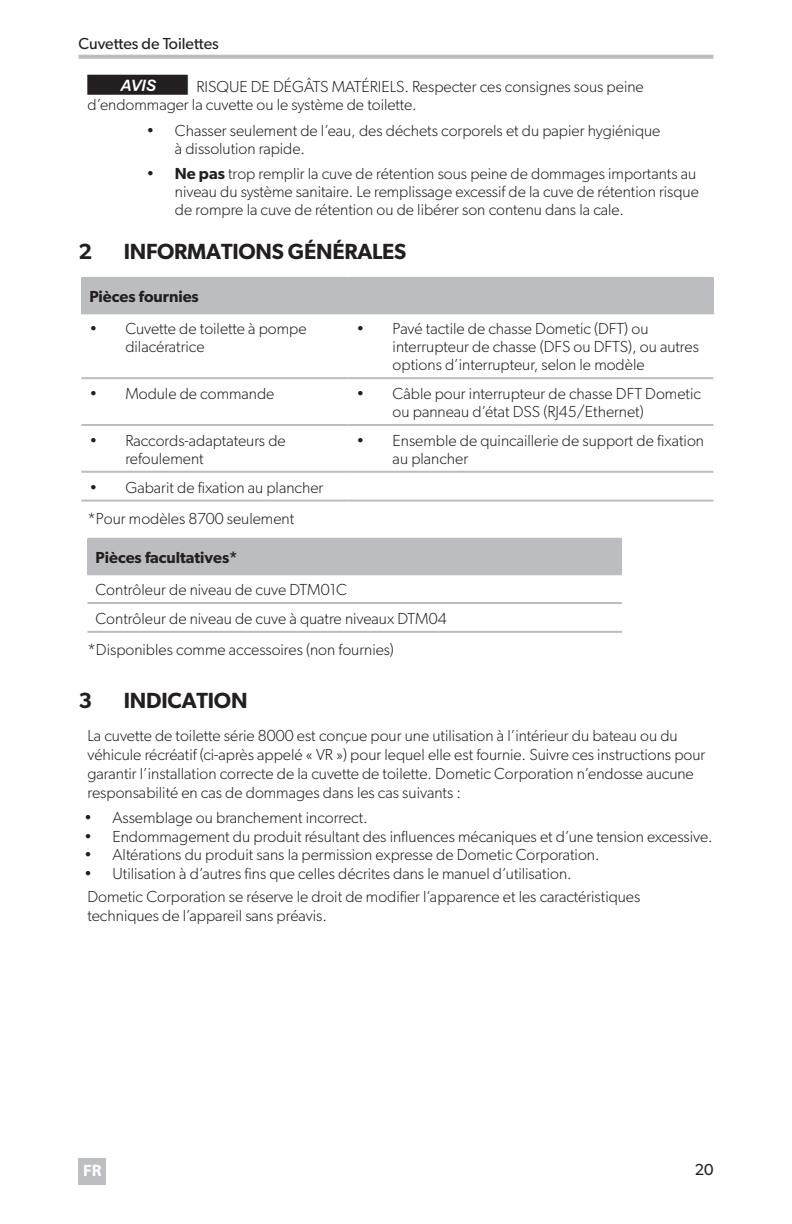
<style>
.page{position:relative;width:792px;height:1224px;background:#fff}
.page>*{position:absolute;margin:0;border:0;box-sizing:border-box;transform-origin:0 0}
.t1{font:600 22px "Gibson";letter-spacing:-.01em;color:#231f20}
.t2{font:700 16.6px "Myriad Pro";color:#fff}
.BodyText_Span{font:300 16px/18px "Gibson";color:#231f20}
.Cell_Text_Left{font:300 16px "Gibson";color:#231f20}
.Cell_Heading_Left{font:600 16px "Gibson";color:#231f20}
.t3{font:16px "Gibson";color:#231f20}
.s1{font-weight:600}
</style>
<div class="page">
<div style="left:79px;top:1158px;width:27px;height:26px;background:#bdbec1"></div>
<svg style="left:79px;top:55px;width:634px;height:4px;fill:#bcbdc0"></svg>
<div style="left:81px;top:278px;width:632px;height:35px;background:#bcbdc0"></div>
<hr style="left:81px;top:312px;width:268px;height:2px;background:#bcbdc0">
<hr style="left:349px;top:312px;width:364px;height:2px;background:#bcbdc0">
<hr style="left:81px;top:377px;width:268px;height:2px;background:#bcbdc0">
<hr style="left:349px;top:377px;width:364px;height:2px;background:#bcbdc0">
<hr style="left:81px;top:424px;width:268px;height:2px;background:#bcbdc0">
<hr style="left:349px;top:424px;width:364px;height:2px;background:#bcbdc0">
<hr style="left:81px;top:471px;width:268px;height:2px;background:#bcbdc0">
<hr style="left:349px;top:471px;width:364px;height:2px;background:#bcbdc0">
<hr style="left:81px;top:500px;width:268px;height:2px;background:#bcbdc0">
<hr style="left:349px;top:500px;width:364px;height:2px;background:#bcbdc0">
<hr style="left:81px;top:277px;width:268px;height:2px;background:#bcbdc0">
<hr style="left:349px;top:277px;width:364px;height:2px;background:#bcbdc0">
<div style="left:88px;top:539px;width:534px;height:35px;background:#bcbdc0"></div>
<hr style="left:88px;top:573px;width:534px;height:2px;background:#bcbdc0">
<hr style="left:88px;top:602px;width:534px;height:2px;background:#bcbdc0">
<hr style="left:88px;top:631px;width:534px;height:2px;background:#bcbdc0">
<hr style="left:88px;top:538px;width:534px;height:2px;background:#bcbdc0">
<p class="t3" style="left:79px;top:34px;width:142px">Cuvettes de Toilettes</p>
<p class="BodyText_Span" style="left:88px;top:77px;width:558px;text-indent:109px">RISQUE DE DÉGÂTS MATÉRIELS. Respecter ces consignes sous peine d’endommager la cuvette ou le système de toilette.</p>
<p class="BodyText_Span" style="left:175px;top:122px;width:487px;text-indent:-28px">• Chasser seulement de l’eau, des déchets corporels et du papier hygiénique à dissolution rapide.</p>
<p class="BodyText_Span" style="left:175px;top:164px;width:525px;text-indent:-28px">• <span class="s1">Ne pas</span> trop remplir la cuve de rétention sous peine de dommages importants au niveau du système sanitaire. Le remplissage excessif de la cuve de rétention risque de rompre la cuve de rétention ou de libérer son contenu dans la cale.</p>
<p class="t1" style="left:79px;top:238px;width:15px">2</p>
<p class="t1" style="left:124px;top:238px;width:284px">INFORMATIONS GÉNÉRALES</p>
<p class="Cell_Heading_Left" style="left:89px;top:287px;width:111px">Pièces fournies</p>
<p class="BodyText_Span" style="left:125px;top:319px;width:183px;text-indent:-36px">• Cuvette de toilette à pompe dilacératrice</p>
<p class="BodyText_Span" style="left:393px;top:319px;width:308px;text-indent:-36px">• Pavé tactile de chasse Dometic (DFT) ou interrupteur de chasse (DFS ou DFTS), ou autres options d’interrupteur, selon le modèle</p>
<p class="BodyText_Span" style="left:89px;top:384px;width:187px">• Module de commande</p>
<p class="BodyText_Span" style="left:393px;top:384px;width:310px;text-indent:-36px">• Câble pour interrupteur de chasse DFT Dometic ou panneau d’état DSS (RJ45/Ethernet)</p>
<p class="BodyText_Span" style="left:125px;top:431px;width:162px;text-indent:-36px">• Raccords-adaptateurs de refoulement</p>
<p class="BodyText_Span" style="left:393px;top:431px;width:313px;text-indent:-36px">• Ensemble de quincaillerie de support de fixation au plancher</p>
<p class="BodyText_Span" style="left:89px;top:478px;width:236px">• Gabarit de fixation au plancher</p>
<p class="BodyText_Span" style="left:88px;top:509px;width:208px">*Pour modèles 8700 seulement</p>
<p class="Cell_Heading_Left" style="left:96px;top:548px;width:144px">Pièces facultatives*</p>
<p class="Cell_Text_Left" style="left:96px;top:580px;width:253px">Contrôleur de niveau de cuve DTM01C</p>
<p class="Cell_Text_Left" style="left:96px;top:609px;width:353px">Contrôleur de niveau de cuve à quatre niveaux DTM04</p>
<p class="BodyText_Span" style="left:88px;top:641px;width:308px">*Disponibles comme accessoires (non fournies)</p>
<p class="t1" style="left:79px;top:687px;width:15px">3</p>
<p class="t1" style="left:124px;top:687px;width:125px">INDICATION</p>
<p class="BodyText_Span" style="left:88px;top:725px;width:619px;line-height:19.2px">La cuvette de toilette série 8000 est conçue pour une utilisation à l’intérieur du bateau ou du véhicule récréatif (ci-après appelé « VR ») pour lequel elle est fournie. Suivre ces instructions pour garantir l’installation correcte de la cuvette de toilette. Dometic Corporation n’endosse aucune responsabilité en cas de dommages dans les cas suivants :</p>
<p class="BodyText_Span" style="left:84px;top:808px;width:282px">• Assemblage ou branchement incorrect.</p>
<p class="BodyText_Span" style="left:84px;top:827px;width:627px">• Endommagement du produit résultant des influences mécaniques et d’une tension excessive.</p>
<p class="BodyText_Span" style="left:84px;top:846px;width:514px">• Altérations du produit sans la permission expresse de Dometic Corporation.</p>
<p class="BodyText_Span" style="left:84px;top:865px;width:486px">• Utilisation à d’autres fins que celles décrites dans le manuel d’utilisation.</p>
<p class="BodyText_Span" style="left:88px;top:887px;width:554px;line-height:19.2px">Dometic Corporation se réserve le droit de modifier l’apparence et les caractéristiques techniques de l’appareil sans préavis.</p>
<p class="t2" style="left:83px;top:1160px;width:20px">FR</p>
<p class="t3" style="left:695px;top:1160px;width:20px">20</p>
</div>
